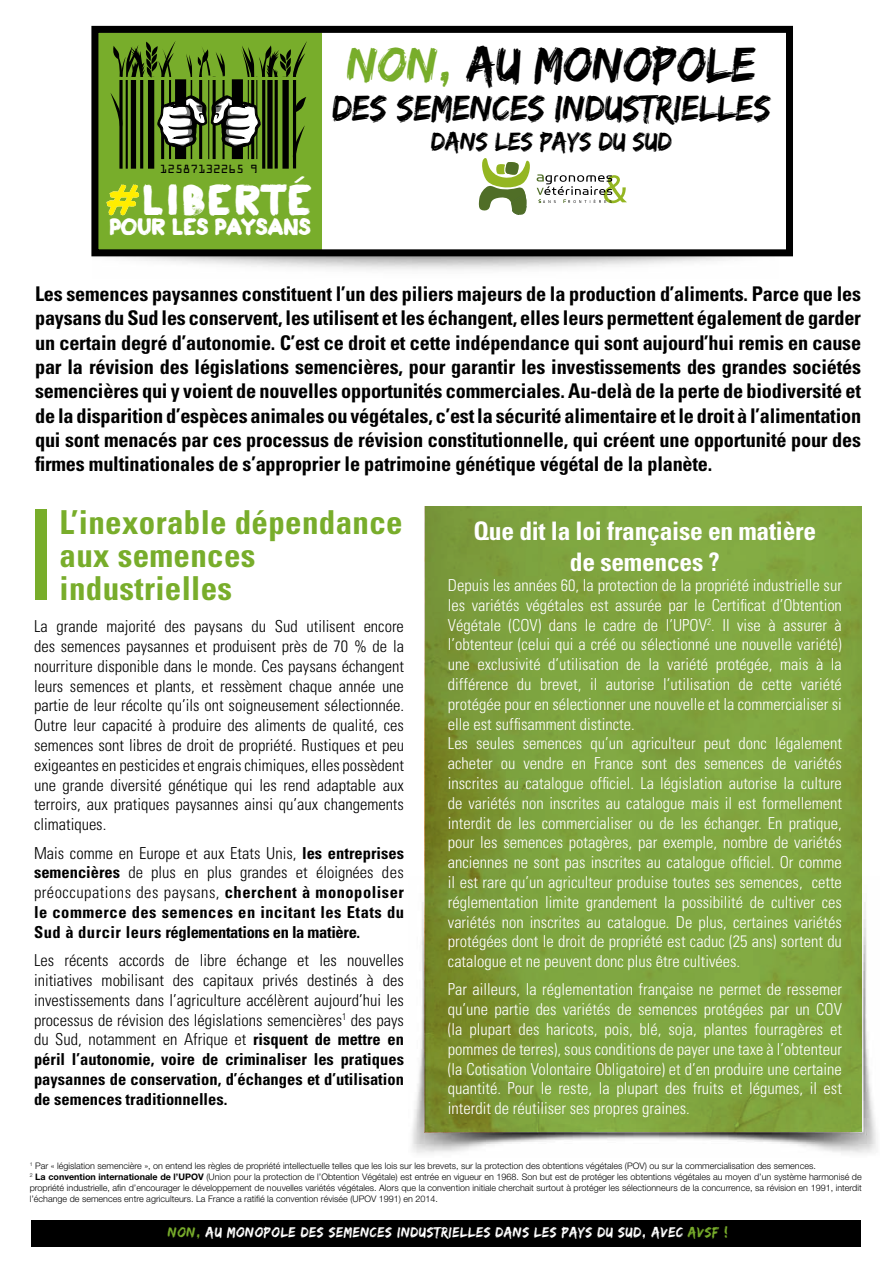
<style>
.page{position:relative;width:893px;height:1263px;background:#fff}
.page>*{position:absolute;margin:0;border:0;box-sizing:border-box;transform-origin:0 0}
.t1{font:51.3px "Edo SZ";color:#000;scale:.94 1}
.t2{font:43.5px "Plakkaat";letter-spacing:.05em;color:#fff}
.t3{font:37.5px "Edo SZ";color:#000;scale:.94 1}
.t4{font:700 condensed 33px/33px "Univers";letter-spacing:.01em;color:#78ad2b}
.t5{font:26.7px "Edo SZ";color:#000;scale:.94 1}
.t6{font:700 condensed 25.5px/30.6px "Univers";letter-spacing:-.01em;color:#fff;text-align:center}
.t7{font:24px "Plakkaat";letter-spacing:-.02em;color:#fff}
.t8{font:700 condensed 20.25px/24.3px "Univers";letter-spacing:-.01em;color:#000;text-align:justify}
.t9{font:300 condensed 16.5px/19.8px "Univers";color:#fff}
.t10{font:300 condensed 16.5px/19.8px "Univers";color:#000;text-align:justify}
.t11{font:700 condensed 16.5px/19.8px "Univers";letter-spacing:-.02em;color:#000;text-align:justify}
.t12{font:15px "Edo SZ";letter-spacing:.04em;color:#fff;scale:.94 1}
.t13{font:10.65px "OCRA Std";color:#000}
.t14{font:300 9px/10.8px "Helvetica Neue";color:#000}
.s1{color:#78ad2b}
.s2{font-weight:300}
.s3{font-weight:700}
</style>
<div class="page">
<img style="left:425px;top:506px;width:436px;height:371px">
<img style="left:412px;top:877px;width:464px;height:276px">
<div style="left:35px;top:509px;width:12px;height:91px;background:#78ad2b"></div>
<div style="left:31px;top:1220px;width:829px;height:27px;background:#000"></div>
<img style="left:92px;top:256px;width:686px;height:14px">
<div style="left:97px;top:32px;width:225px;height:221px;background:#78ad2b"></div>
<svg style="left:106px;top:184px;width:33px;height:31px"></svg>
<hr style="left:161px;top:77px;width:3px;height:82px;background:#000">
<hr style="left:199px;top:77px;width:3px;height:82px;background:#000">
<hr style="left:248px;top:77px;width:1px;height:82px;background:#000">
<hr style="left:256px;top:77px;width:1px;height:82px;background:#000">
<hr style="left:213px;top:77px;width:3px;height:82px;background:#000">
<hr style="left:223px;top:77px;width:2px;height:82px;background:#000">
<hr style="left:169px;top:77px;width:2px;height:82px;background:#000">
<hr style="left:191px;top:77px;width:1px;height:82px;background:#000">
<hr style="left:208px;top:78px;width:1px;height:81px;background:#000">
<svg style="left:119px;top:81px;width:4px;height:88px"></svg>
<div style="left:148px;top:77px;width:6px;height:92px;background:#000"></div>
<hr style="left:140px;top:77px;width:3px;height:92px;background:#000">
<hr style="left:126px;top:77px;width:2px;height:92px;background:#000">
<div style="left:131px;top:77px;width:5px;height:92px;background:#000"></div>
<hr style="left:293px;top:77px;width:3px;height:91px;background:#000">
<hr style="left:251px;top:77px;width:3px;height:82px;background:#000">
<div style="left:282px;top:77px;width:7px;height:92px;background:#000"></div>
<hr style="left:275px;top:77px;width:3px;height:92px;background:#000">
<hr style="left:262px;top:77px;width:3px;height:92px;background:#000">
<div style="left:267px;top:77px;width:6px;height:92px;background:#000"></div>
<svg style="left:110px;top:93px;width:13px;height:37px"></svg>
<svg style="left:292px;top:125px;width:13px;height:38px"></svg>
<svg style="left:296px;top:97px;width:10px;height:15px"></svg>
<svg style="left:216px;top:52px;width:9px;height:24px"></svg>
<svg style="left:186px;top:54px;width:6px;height:23px"></svg>
<svg style="left:241px;top:41px;width:66px;height:41px"></svg>
<svg style="left:198px;top:47px;width:12px;height:30px"></svg>
<hr style="left:111px;top:77px;width:209px;height:2px;background:#fff">
<svg style="left:113px;top:41px;width:63px;height:40px"></svg>
<div style="left:175px;top:143px;width:11px;height:16px;background:#000"></div>
<div style="left:175px;top:79px;width:11px;height:27px;background:#000"></div>
<div style="left:232px;top:143px;width:11px;height:16px;background:#000"></div>
<div style="left:232px;top:79px;width:11px;height:27px;background:#000"></div>
<svg style="left:157px;top:95px;width:104px;height:54px"></svg>
<div style="left:91px;top:26px;width:702px;height:230px;border:7px solid #000"></div>
<svg style="left:479px;top:158px;width:148px;height:57px"></svg>
<p class="t13" style="left:160px;top:164px;width:100px">12587132265 9</p>
<h2 class="t2" style="left:142px;top:172px;width:171px">LIBERTÉ</h2>
<h3 class="t7" style="left:109px;top:212px;width:203px">POUR LES PAYSANS</h3>
<h1 class="t1" style="left:347px;top:34px;width:436px"><span class="s1">NON,</span> AU MONOPOLE</h1>
<h3 class="t3" style="left:332px;top:86px;width:468px">DES SEMENCES INDUSTRIELLES</h3>
<h3 class="t5" style="left:431px;top:126px;width:17px">DANS</h3>
<h3 class="t5" style="left:495px;top:126px;width:162px">LES PAYSDU SUD</h3>
<p class="t8" style="left:35px;top:282px;width:828px">Les semences paysannes constituent l’un des piliers majeurs de la production d’aliments. Parce que les paysans du Sud les conservent, les utilisent et les échangent, elles leurs permettent également de garder un certain degré d’autonomie. C’est ce droit et cette indépendance qui sont aujourd’hui remis en cause par la révision des législations semencières, pour garantir les investissements des grandes sociétés semencières qui y voient de nouvelles opportunités commerciales. Au-delà de la perte de biodiversité et de la disparition d’espèces animales ou végétales, c’est la sécurité alimentaire et le droit à l’alimentation qui sont menacés par ces processus de révision constitutionnelle, qui créent une opportunité pour des firmes multinationales de s’approprier le patrimoine génétique végétal de la planète.</p>
<h3 class="t4" style="left:60px;top:505px;width:345px">L’inexorable dépendance aux semences industrielles</h3>
<p class="t10" style="left:34px;top:616px;width:371px">La grande majorité des paysans du Sud utilisent encore des semences paysannes et produisent près de 70 % de la nourriture disponible dans le monde. Ces paysans échangent leurs semences et plants, et ressèment chaque année une partie de leur récolte qu’ils ont soigneusement sélectionnée.<br>Outre leur capacité à produire des aliments de qualité, ces semences sont libres de droit de propriété. Rustiques et peu exigeantes en pesticides et engrais chimiques, elles possèdent une grande diversité génétique qui les rend adaptable aux terroirs, aux pratiques paysannes ainsi qu’aux changements climatiques.</p>
<p class="t11" style="left:34px;top:843px;width:371px"><span class="s2">Mais comme en Europe et aux Etats Unis,</span> les entreprises semencières <span class="s2">de plus en plus grandes et éloignées des préoccupations des paysans,</span> cherchent à monopoliser le commerce des semences en incitant les Etats du Sud à durcir leurs réglementations en la matière.</p>
<p class="t10" style="left:34px;top:950px;width:371px">Les récents accords de libre échange et les nouvelles initiatives mobilisant des capitaux privés destinés à des investissements dans l’agriculture accélèrent aujourd’hui les processus de révision des législations semencières<sup>1</sup> des pays du Sud, notamment en Afrique et <span class="s3">risquent de mettre en péril l’autonomie, voire de criminaliser les pratiques paysannes de conservation, d’échanges et d’utilisation de semences traditionnelles.</span></p>
<h3 class="t6" style="left:474px;top:516px;width:344px">Que dit la loi française en matière de semences ?</h3>
<p class="t9" style="left:448px;top:575px;width:396px">Depuis les années 60, la protection de la propriété industrielle sur les variétés végétales est assurée par le Certificat d’Obtention Végétale (COV) dans le cadre de l’UPOV<sup>2</sup>. Il vise à assurer à l’obtenteur (celui qui a créé ou sélectionné une nouvelle variété) une exclusivité d’utilisation de la variété protégée, mais à la différence du brevet, il autorise l’utilisation de cette variété protégée pour en sélectionner une nouvelle et la commercialiser si elle est suffisamment distincte.<br>Les seules semences qu’un agriculteur peut donc légalement acheter ou vendre en France sont des semences de variétés inscrites au catalogue officiel. La législation autorise la culture de variétés non inscrites au catalogue mais il est formellement interdit de les commercialiser ou de les échanger. En pratique, pour les semences potagères, par exemple, nombre de variétés anciennes ne sont pas inscrites au catalogue officiel. Or comme il est rare qu’un agriculteur produise toutes ses semences, cette réglementation limite grandement la possibilité de cultiver ces variétés non inscrites au catalogue. De plus, certaines variétés protégées dont le droit de propriété est caduc (25 ans) sortent du catalogue et ne peuvent donc plus être cultivées.</p>
<p class="t9" style="left:448px;top:980px;width:396px;text-align:justify">Par ailleurs, la réglementation française ne permet de ressemer qu’une partie des variétés de semences protégées par un COV (la plupart des haricots, pois, blé, soja, plantes fourragères et pommes de terres), sous conditions de payer une taxe à l’obtenteur (la Cotisation Volontaire Obligatoire) et d’en produire une certaine quantité. Pour le reste, la plupart des fruits et légumes, il est interdit de réutiliser ses propres graines.</p>
<p class="t14" style="left:30px;top:1161px;width:833px"><sup>1</sup> Par « législation semencière », on entend les règles de propriété intellectuelle telles que les lois sur les brevets, sur la protection des obtentions végétales (POV) ou sur la commercialisation des semences.<br><sup>2</sup> <span class="s3">La convention internationale de l’UPOV</span> (Union pour la protection de l’Obtention Végétale) est entrée en vigueur en 1968. Son but est de protéger les obtentions végétales au moyen d’un système harmonisé de propriété industrielle, afin d’encourager le développement de nouvelles variétés végétales. Alors que la convention initiale cherchait surtout à protéger les sélectionneurs de la concurrence, sa révision en 1991, interdit l’échange de semences entre agriculteurs. La France a ratifié la convention révisée (UPOV 1991) en 2014.</p>
<p class="t12" style="left:168px;top:1223px;width:359px"><span class="s1">NON,</span> AU MONOPOLE DES SEMENCES INDUSTRIELLES DANS</p>
<p class="t12" style="left:534px;top:1223px;width:9px">LES</p>
<p class="t12" style="left:562px;top:1223px;width:178px">PAYSDU SUD , AVEC<span class="s1">AVSF !</span></p>
</div>
